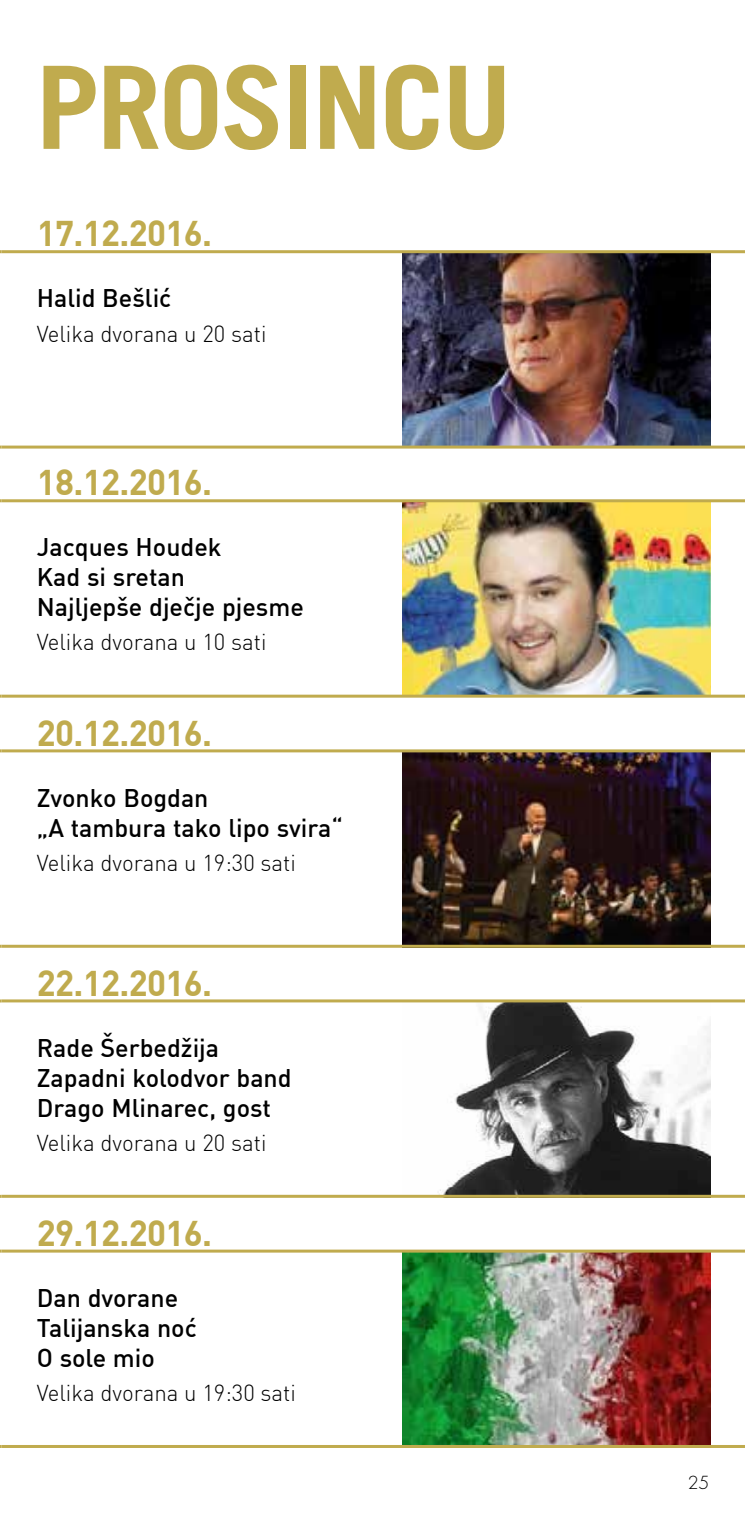
<style>
.page{position:relative;width:745px;height:1524px;background:#fff}
.page>*{position:absolute;margin:0;border:0;box-sizing:border-box;transform-origin:0 0}
.t1{font:700 115px "Trade Gothic";letter-spacing:-.02em;color:#c0ab4e}
.t2{font:700 35px "DIN";letter-spacing:-.02em;color:#c0ab4e}
.t3{font:700 25px/30px "DINLT";color:#000}
.t4{font:22.5px "DIN Lt";color:#000}
.t5{font:300 17.5px "Futura";color:#000}
</style>
<div class="page">
<img style="left:402px;top:1002px;width:308px;height:193px">
<hr style="left:1px;top:999px;width:743px;height:3px;background:#c0ab4e">
<hr style="left:1px;top:1195px;width:743px;height:3px;background:#c0ab4e">
<img style="left:402px;top:1252px;width:308px;height:193px">
<hr style="left:1px;top:1249px;width:743px;height:3px;background:#c0ab4e">
<hr style="left:1px;top:1445px;width:743px;height:3px;background:#c0ab4e">
<img style="left:402px;top:253px;width:308px;height:192px">
<hr style="left:1px;top:250px;width:743px;height:3px;background:#c0ab4e">
<hr style="left:1px;top:445px;width:743px;height:3px;background:#c0ab4e">
<img style="left:402px;top:752px;width:308px;height:193px">
<hr style="left:1px;top:749px;width:743px;height:3px;background:#c0ab4e">
<hr style="left:1px;top:945px;width:743px;height:3px;background:#c0ab4e">
<img style="left:402px;top:502px;width:308px;height:192px">
<hr style="left:1px;top:499px;width:743px;height:3px;background:#c0ab4e">
<hr style="left:1px;top:694px;width:743px;height:3px;background:#c0ab4e">
<h1 class="t1" style="left:35px;top:37px;width:478px">PROSINCU</h1>
<h2 class="t2" style="left:37px;top:210px;width:176px">17.12.2016.</h2>
<p class="t3" style="left:37px;top:282px;width:136px">Halid Bešlić</p>
<p class="t4" style="left:37px;top:318px;width:231px">Velika dvorana u 20 sati</p>
<h2 class="t2" style="left:37px;top:458px;width:176px">18.12.2016.</h2>
<p class="t3" style="left:37px;top:531px;width:268px">Jacques Houdek<br>Kad si sretan<br>Najljepše dječje pjesme</p>
<p class="t4" style="left:37px;top:627px;width:231px">Velika dvorana u 10 sati</p>
<h2 class="t2" style="left:37px;top:709px;width:176px">20.12.2016.</h2>
<p class="t3" style="left:37px;top:781px;width:307px">Zvonko Bogdan<br>„A tambura tako lipo svira“</p>
<p class="t4" style="left:37px;top:848px;width:260px">Velika dvorana u 19:30 sati</p>
<h2 class="t2" style="left:37px;top:959px;width:176px">22.12.2016.</h2>
<p class="t3" style="left:37px;top:1031px;width:256px">Rade Šerbedžija<br>Zapadni kolodvor band<br>Drago Mlinarec, gost</p>
<p class="t4" style="left:37px;top:1128px;width:231px">Velika dvorana u 20 sati</p>
<h2 class="t2" style="left:37px;top:1209px;width:176px">29.12.2016.</h2>
<p class="t3" style="left:37px;top:1282px;width:161px">Dan dvorane<br>Talijanska noć<br>O sole mio</p>
<p class="t4" style="left:37px;top:1378px;width:260px">Velika dvorana u 19:30 sati</p>
<p class="t5" style="left:687px;top:1471px;width:23px">25</p>
</div>
